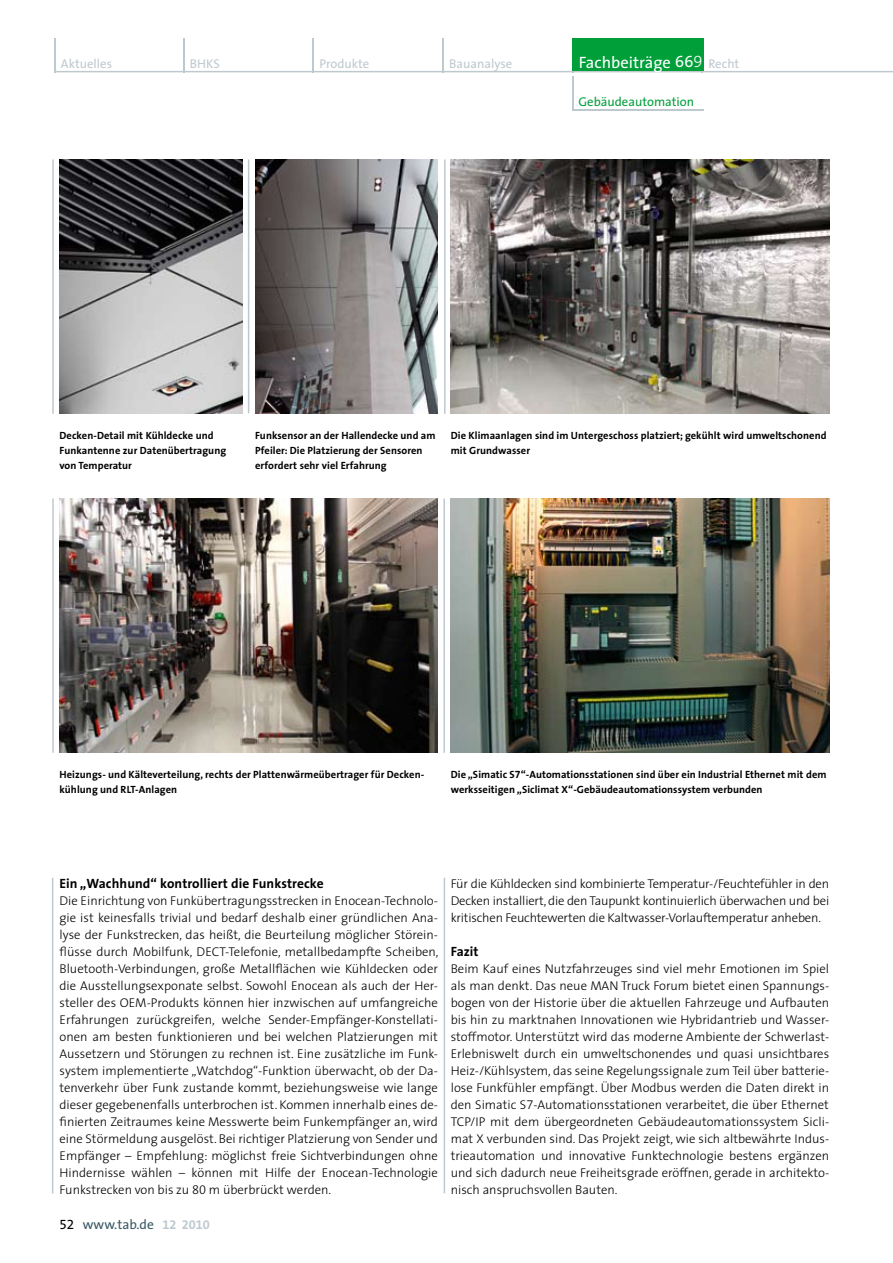
<style>
.page{position:relative;width:893px;height:1263px;background:#fff}
.page>*{position:absolute;margin:0;border:0;box-sizing:border-box;transform-origin:0 0}
.t1{font:16.5px "The Sans";color:#fff}
.t2{font:700 13.5px "The Sans";letter-spacing:.005em;color:#000}
.t3{font:13.5px "The Sans";color:#395865}
.t4{font:300 12.75px/17px "The Sans";color:#000;text-align:justify}
.t5{font:12.75px "The Sans";color:#bec9cf}
.t6{font:12.75px "The Sans";color:#009f3a}
.t7{font:700 10.5px/15.3px "The Sans";letter-spacing:.005em;color:#000}
.s1{font-family:"The Sans Expert"}
.s2{font-family:"The Sans Light Expert"}
.s3{font-family:"The Sans Bold Expert";font-weight:400}
.s4{font-family:"The Sans Light Expert";font-weight:400}
.s5{font-family:"The Sans Expert";color:#000}
.s6{font-family:"The Sans Bold Expert";font-size:12.75px;color:#bec9cf}
</style>
<div class="page">
<hr style="left:313px;top:38px;width:1px;height:34px;background:#bec9cf">
<hr style="left:183px;top:38px;width:1px;height:34px;background:#bec9cf">
<hr style="left:54px;top:71px;width:839px;height:1px;background:#bec9cf">
<hr style="left:54px;top:38px;width:2px;height:34px;background:#bec9cf">
<hr style="left:442px;top:38px;width:2px;height:34px;background:#bec9cf">
<hr style="left:572px;top:77px;width:1px;height:34px;background:#bec9cf">
<hr style="left:572px;top:109px;width:131px;height:2px;background:#bec9cf">
<div style="left:572px;top:38px;width:131px;height:33px;background:#009f3a"></div>
<hr style="left:52px;top:878px;width:1px;height:315px;background:#bec9cf">
<hr style="left:444px;top:878px;width:1px;height:315px;background:#bec9cf">
<img style="left:451px;top:498px;width:378px;height:255px">
<img style="left:60px;top:498px;width:378px;height:255px">
<img style="left:451px;top:159px;width:378px;height:255px">
<img style="left:255px;top:159px;width:183px;height:255px">
<hr style="left:248px;top:159px;width:1px;height:254px;background:#bec9cf">
<hr style="left:444px;top:159px;width:2px;height:255px;background:#bec9cf">
<hr style="left:52px;top:498px;width:2px;height:255px;background:#bec9cf">
<hr style="left:443px;top:498px;width:2px;height:255px;background:#bec9cf">
<img style="left:60px;top:159px;width:182px;height:255px">
<hr style="left:52px;top:159px;width:2px;height:255px;background:#bec9cf">
<p class="t5" style="left:61px;top:55px;width:53px">Aktuelles</p>
<p class="t5" style="left:190px;top:55px;width:32px">BHKS</p>
<p class="t5" style="left:319px;top:55px;width:51px">Produkte</p>
<p class="t5" style="left:449px;top:55px;width:65px">Bauanalyse</p>
<p class="t1" style="left:579px;top:51px;width:125px">Fachbeiträge <span class="s1">66</span><span class="s2">9</span></p>
<p class="t5" style="left:709px;top:55px;width:32px">Recht</p>
<p class="t6" style="left:579px;top:93px;width:117px">Gebäudeautomation</p>
<p class="t7" style="left:60px;top:427px;width:168px">Decken-Detail mit Kühldecke und<br>Funkantenne zur Datenübertragung von Temperatur</p>
<p class="t7" style="left:255px;top:427px;width:182px">Funksensor an der Hallendecke und am<br>Pfeiler: Die Platzierung der Sensoren erfordert sehr viel Erfahrung</p>
<p class="t7" style="left:451px;top:427px;width:377px">Die Klimaanlagen sind im Untergeschoss platziert; gekühlt wird umweltschonend mit Grundwasser</p>
<p class="t7" style="left:60px;top:766px;width:366px">Heizungs- und Kälteverteilung, rechts der Plattenwärmeübertrager für Decken&shy;kühlung und RLT-Anlagen</p>
<p class="t7" style="left:451px;top:766px;width:377px">Die „Simatic S<span class="s3">7</span>“-Automationsstationen sind über ein Industrial Ethernet mit dem werksseitigen „Siclimat X“-Gebäudeautomationssystem verbunden</p>
<p class="t2" style="left:60px;top:875px;width:266px">Ein „Wachhund“ kontrolliert die Funkstrecke</p>
<p class="t4" style="left:60px;top:893px;width:381px;text-align:left">Die Einrichtung von Funkübertragungsstrecken in Enocean-Technolo&shy;gie ist keinesfalls trivial und bedarf deshalb einer gründlichen Ana&shy;lyse der Funkstrecken, das heißt, die Beurteilung möglicher Störein&shy;flüsse durch Mobilfunk, DECT-Telefonie, metallbedampfte Scheiben, Bluetooth-Verbindungen, große Metallflächen wie Kühldecken oder die Ausstellungsexponate selbst. Sowohl Enocean als auch der Her&shy;steller des OEM-Produkts können hier inzwischen auf umfangreiche Erfahrungen zurückgreifen, welche Sender-Empfänger-Konstella-ti&shy;onen am besten funktionieren und bei welchen Platzierungen mit Aussetzern und Störungen zu rechnen ist. Eine zusätzliche im Funk&shy;system implementierte „Watchdog“-Funktion überwacht, ob der Da&shy;tenverkehr über Funk zustande kommt, beziehungsweise wie lange dieser gegebenenfalls unterbrochen ist. Kommen innerhalb eines de&shy;finierten Zeitraumes keine Messwerte beim Funkempfänger an, wird eine Störmeldung ausgelöst. Bei richtiger Platzierung von Sender und Empfänger – Empfehlung: möglichst freie Sichtverbindungen ohne Hindernisse wählen – können mit Hilfe der Enocean-Technologie Funkstrecken von bis zu <span class="s4">80</span> m überbrückt werden.</p>
<p class="t3" style="left:60px;top:1215px;width:152px"><span class="s5">52</span> www.tab.de <span class="s6">12 2010</span></p>
<p class="t4" style="left:451px;top:876px;width:380px">Für die Kühldecken sind kombinierte Temperatur-/Feuchtefühler in den Decken installiert, die den Taupunkt kontinuierlich überwachen und bei kritischen Feuchtewerten die Kaltwasser-Vorlauftemperatur anheben.</p>
<p class="t2" style="left:451px;top:943px;width:29px">Fazit</p>
<p class="t4" style="left:451px;top:960px;width:380px">Beim Kauf eines Nutzfahrzeuges sind viel mehr Emotionen im Spiel als man denkt. Das neue MAN Truck Forum bietet einen Spannungs&shy;bogen von der Historie über die aktuellen Fahrzeuge und Aufbauten bis hin zu marktnahen Innovationen wie Hybridantrieb und Wasser&shy;stoffmotor. Unterstützt wird das moderne Ambiente der Schwerlast-Erlebniswelt durch ein umweltschonendes und quasi unsichtbares Heiz-/Kühlsystem, das seine Regelungssignale zum Teil über batterie&shy;lose Funkfühler empfängt. Über Modbus werden die Daten direkt in den Simatic S<span class="s4">7</span>-Automationsstationen verarbeitet, die über Ethernet TCP/IP mit dem übergeordneten Gebäudeautomationssystem Sicli&shy;mat X verbunden sind. Das Projekt zeigt, wie sich altbewährte Indus&shy;trieautomation und innovative Funktechnologie bestens ergänzen und sich dadurch neue Freiheitsgrade eröffnen, gerade in architekto&shy;nisch anspruchsvollen Bauten.</p>
</div>
